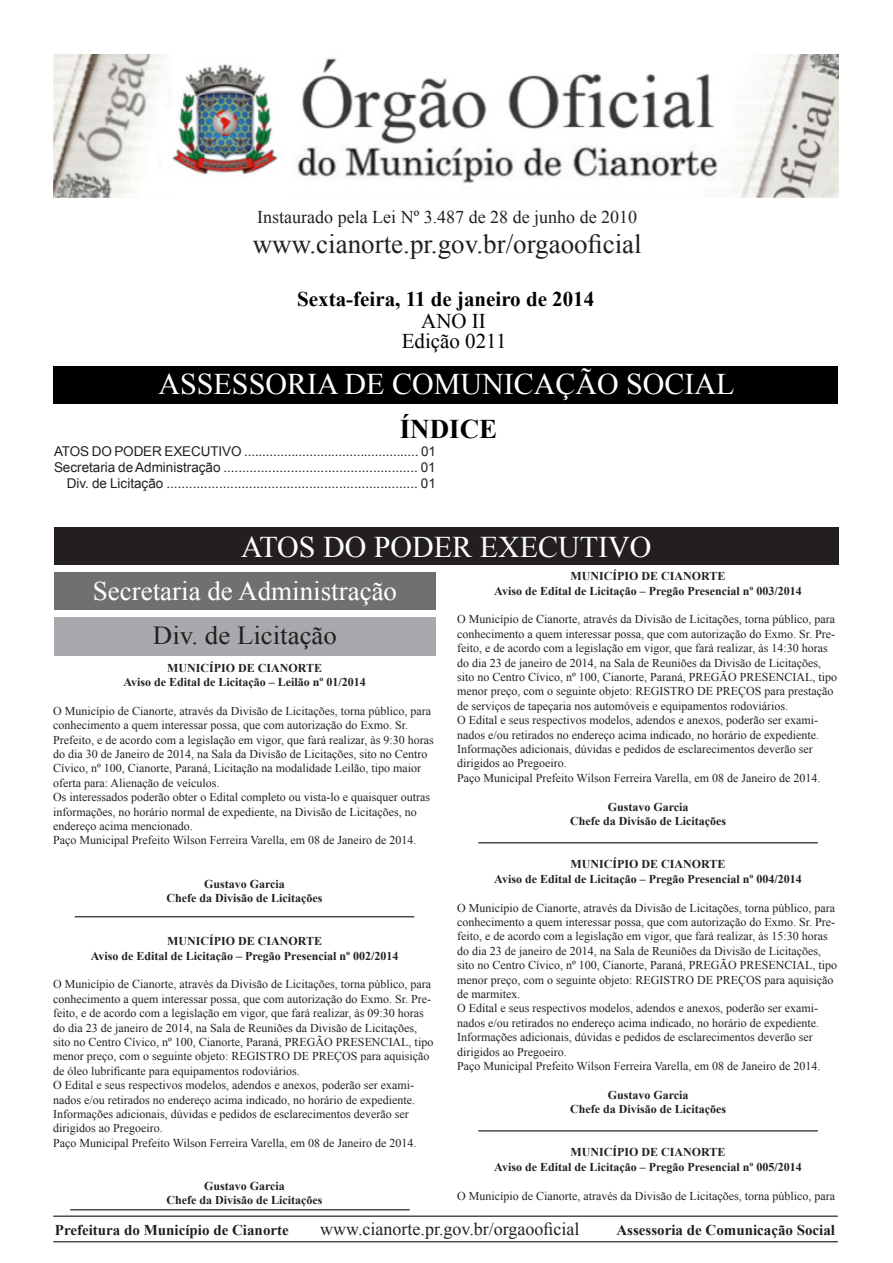
<style>
.page{position:relative;width:893px;height:1263px;background:#fff}
.page>*{position:absolute;margin:0;border:0;box-sizing:border-box;transform-origin:0 0}
.t1{font:30px "Times New Roman";color:#fff}
.t2{font:27px "Times New Roman";color:#231f20}
.t3{font:27px "Times New Roman";color:#fff}
.t4{font:700 27px "Times New Roman";color:#000}
.t5{font:25.95px "Times New Roman";color:#231f20}
.t6{font:700 21px "Times New Roman";color:#000}
.t7{font:21px "Times New Roman";color:#000}
.t8{font:18px "Times New Roman";color:#231f20}
.t9{font:700 15px "Times New Roman";color:#231f20}
.t10{font:13.5px "Arial";color:#231f20}
.t11{font:12px/14.4px "Times New Roman";color:#231f20}
.t12{font:700 12px "Times New Roman";color:#231f20}
</style>
<div class="page">
<hr style="left:53px;top:1215px;width:785px;height:2px;background:#4d4948">
<hr style="left:53px;top:1241px;width:785px;height:1px;background:#4d4948">
<div style="left:54px;top:527px;width:785px;height:38px;background:#231f20"></div>
<div style="left:53px;top:366px;width:785px;height:38px;background:#000"></div>
<img style="left:54px;top:54px;width:784px;height:143px">
<div style="left:54px;top:572px;width:382px;height:38px;background:#72706f"></div>
<div style="left:54px;top:617px;width:382px;height:38px;background:#a8a9ad"></div>
<hr style="left:75px;top:916px;width:339px;height:1px;background:#4d4948">
<hr style="left:70px;top:1209px;width:340px;height:1px;background:#4d4948">
<hr style="left:478px;top:842px;width:340px;height:1px;background:#4d4948">
<hr style="left:478px;top:1130px;width:340px;height:1px;background:#4d4948">
<p class="t8" style="left:257px;top:205px;width:382px">Instaurado pela Lei Nº 3.487 de 28 de junho de 2010</p>
<p class="t2" style="left:253px;top:226px;width:390px">www.cianorte.pr.gov.br/orgaooficial</p>
<p class="t6" style="left:297px;top:284px;width:299px">Sexta-feira, 11 de janeiro de 2014</p>
<p class="t7" style="left:421px;top:306px;width:66px">ANO II</p>
<p class="t7" style="left:402px;top:326px;width:106px">Edição 0211</p>
<p class="t1" style="left:159px;top:364px;width:577px">ASSESSORIA DE COMUNICAÇÃO SOCIAL</p>
<p class="t4" style="left:400px;top:410px;width:99px">ÍNDICE</p>
<p class="t10" style="left:54px;top:442px;width:384px">ATOS DO PODER EXECUTIVO ................................................ 01</p>
<p class="t10" style="left:54px;top:459px;width:383px">Secretaria de Administração .................................................... 01</p>
<p class="t10" style="left:67px;top:475px;width:371px">Div. de Licitação ................................................................... 01</p>
<p class="t1" style="left:241px;top:526px;width:412px">ATOS DO PODER EXECUTIVO</p>
<p class="t3" style="left:93px;top:572px;width:306px">Secretaria de Administração</p>
<p class="t5" style="left:153px;top:618px;width:186px">Div. de Licitação</p>
<p class="t12" style="left:167px;top:659px;width:156px">MUNICÍPIO DE CIANORTE</p>
<p class="t12" style="left:123px;top:674px;width:244px">Aviso de Edital de Licitação – Leilão nº 01/2014</p>
<p class="t11" style="left:53px;top:703px;width:382px">O Município de Cianorte, através da Divisão de Licitações, torna público, para conhecimento a quem interessar possa, que com autorização do Exmo. Sr.<br>Prefeito, e de acordo com a legislação em vigor, que fará realizar, às 9:30 horas do dia 30 de Janeiro de 2014, na Sala da Divisão de Licitações, sito no Centro Cívico, nº 100, Cianorte, Paraná, Licitação na modalidade Leilão, tipo maior oferta para: Alienação de veículos.</p>
<p class="t11" style="left:53px;top:790px;width:378px">Os interessados poderão obter o Edital completo ou vista-lo e quaisquer outras informações, no horário normal de expediente, na Divisão de Licitações, no endereço acima mencionado.</p>
<p class="t11" style="left:53px;top:833px;width:365px">Paço Municipal Prefeito Wilson Ferreira Varella, em 08 de Janeiro de 2014.</p>
<p class="t12" style="left:204px;top:875px;width:82px">Gustavo Garcia</p>
<p class="t12" style="left:167px;top:890px;width:157px">Chefe da Divisão de Licitações</p>
<p class="t12" style="left:167px;top:933px;width:156px">MUNICÍPIO DE CIANORTE</p>
<p class="t12" style="left:91px;top:947px;width:309px">Aviso de Edital de Licitação – Pregão Presencial nº 002/2014</p>
<p class="t11" style="left:53px;top:977px;width:382px">O Município de Cianorte, através da Divisão de Licitações, torna público, para conhecimento a quem interessar possa, que com autorização do Exmo. Sr. Pre&shy;feito, e de acordo com a legislação em vigor, que fará realizar, às 09:30 horas do dia 23 de janeiro de 2014, na Sala de Reuniões da Divisão de Licitações, sito no Centro Cívico, nº 100, Cianorte, Paraná, PREGÃO PRESENCIAL, tipo menor preço, com o seguinte objeto: REGISTRO DE PREÇOS para aquisição de óleo lubrificante para equipamentos rodoviários.</p>
<p class="t11" style="left:53px;top:1078px;width:363px">O Edital e seus respectivos modelos, adendos e anexos, poderão ser exami&shy;nados e/ou retirados no endereço acima indicado, no horário de expediente.<br>Informações adicionais, dúvidas e pedidos de esclarecimentos deverão ser dirigidos ao Pregoeiro.</p>
<p class="t11" style="left:53px;top:1135px;width:365px">Paço Municipal Prefeito Wilson Ferreira Varella, em 08 de Janeiro de 2014.</p>
<p class="t12" style="left:204px;top:1178px;width:82px">Gustavo Garcia</p>
<p class="t12" style="left:167px;top:1192px;width:157px">Chefe da Divisão de Licitações</p>
<p class="t12" style="left:571px;top:568px;width:156px">MUNICÍPIO DE CIANORTE</p>
<p class="t12" style="left:494px;top:582px;width:309px">Aviso de Edital de Licitação – Pregão Presencial nº 003/2014</p>
<p class="t11" style="left:457px;top:612px;width:382px">O Município de Cianorte, através da Divisão de Licitações, torna público, para conhecimento a quem interessar possa, que com autorização do Exmo. Sr. Pre&shy;feito, e de acordo com a legislação em vigor, que fará realizar, às 14:30 horas do dia 23 de janeiro de 2014, na Sala de Reuniões da Divisão de Licitações, sito no Centro Cívico, nº 100, Cianorte, Paraná, PREGÃO PRESENCIAL, tipo menor preço, com o seguinte objeto: REGISTRO DE PREÇOS para prestação de serviços de tapeçaria nos automóveis e equipamentos rodoviários.</p>
<p class="t11" style="left:457px;top:713px;width:363px">O Edital e seus respectivos modelos, adendos e anexos, poderão ser exami&shy;nados e/ou retirados no endereço acima indicado, no horário de expediente.<br>Informações adicionais, dúvidas e pedidos de esclarecimentos deverão ser dirigidos ao Pregoeiro.</p>
<p class="t11" style="left:457px;top:770px;width:365px">Paço Municipal Prefeito Wilson Ferreira Varella, em 08 de Janeiro de 2014.</p>
<p class="t12" style="left:608px;top:798px;width:82px">Gustavo Garcia</p>
<p class="t12" style="left:570px;top:813px;width:157px">Chefe da Divisão de Licitações</p>
<p class="t12" style="left:571px;top:856px;width:156px">MUNICÍPIO DE CIANORTE</p>
<p class="t12" style="left:494px;top:870px;width:309px">Aviso de Edital de Licitação – Pregão Presencial nº 004/2014</p>
<p class="t11" style="left:457px;top:900px;width:382px">O Município de Cianorte, através da Divisão de Licitações, torna público, para conhecimento a quem interessar possa, que com autorização do Exmo. Sr. Pre&shy;feito, e de acordo com a legislação em vigor, que fará realizar, às 15:30 horas do dia 23 de janeiro de 2014, na Sala de Reuniões da Divisão de Licitações, sito no Centro Cívico, nº 100, Cianorte, Paraná, PREGÃO PRESENCIAL, tipo menor preço, com o seguinte objeto: REGISTRO DE PREÇOS para aquisição de marmitex.</p>
<p class="t11" style="left:457px;top:1001px;width:363px">O Edital e seus respectivos modelos, adendos e anexos, poderão ser exami&shy;nados e/ou retirados no endereço acima indicado, no horário de expediente.<br>Informações adicionais, dúvidas e pedidos de esclarecimentos deverão ser dirigidos ao Pregoeiro.</p>
<p class="t11" style="left:457px;top:1058px;width:365px">Paço Municipal Prefeito Wilson Ferreira Varella, em 08 de Janeiro de 2014.</p>
<p class="t12" style="left:608px;top:1086px;width:82px">Gustavo Garcia</p>
<p class="t12" style="left:570px;top:1101px;width:157px">Chefe da Divisão de Licitações</p>
<p class="t12" style="left:571px;top:1144px;width:156px">MUNICÍPIO DE CIANORTE</p>
<p class="t12" style="left:494px;top:1158px;width:309px">Aviso de Edital de Licitação – Pregão Presencial nº 005/2014</p>
<p class="t11" style="left:457px;top:1188px;width:379px">O Município de Cianorte, através da Divisão de Licitações, torna público, para</p>
<p class="t9" style="left:55px;top:1220px;width:235px">Prefeitura do Município de Cianorte</p>
<h3 class="t8" style="left:320px;top:1217px;width:261px">www.cianorte.pr.gov.br/orgaooficial</h3>
<p class="t9" style="left:616px;top:1220px;width:220px">Assessoria de Comunicação Social</p>
</div>
